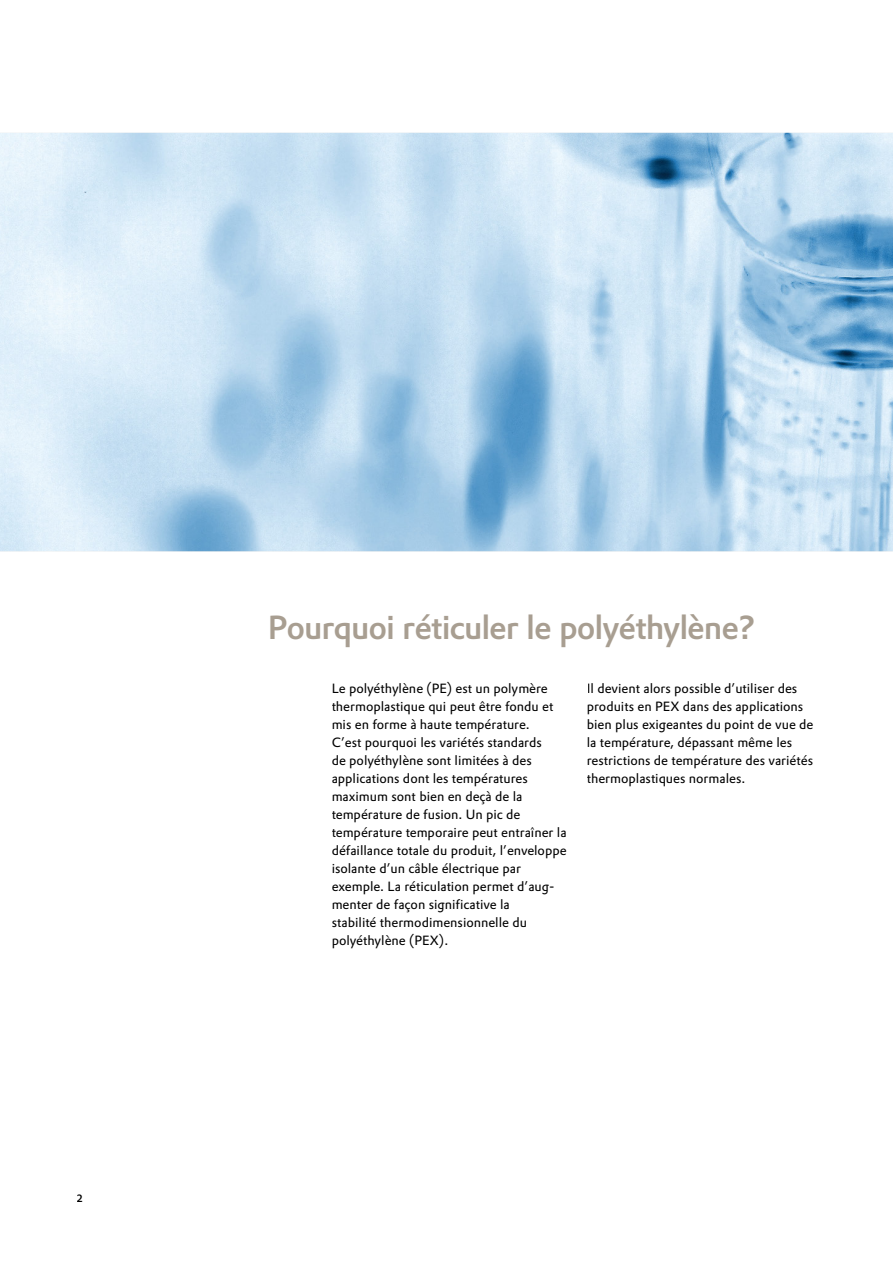
<style>
.page{position:relative;width:893px;height:1263px;background:#fff}
.page>*{position:absolute;margin:0;border:0;box-sizing:border-box;transform-origin:0 0}
.t1{font:500 32.7px "Evonik Prokyon";letter-spacing:-.03em;color:#a89e91}
.t2{font:13.2px/18px "Evonik Prokyon";color:#000}
.t3{font:500 10.5px "Evonik Prokyon";color:#000}
</style>
<div class="page">
<img style="left:0;top:133px;width:893px;height:418px">
<p class="t3" style="left:77px;top:1190px;width:8px">2</p>
<h1 class="t1" style="left:268px;top:602px;width:490px">Pourquoi réticuler le polyéthylène?</h1>
<p class="t2" style="left:332px;top:679px;width:236px">Le polyéthylène (PE) est un polymère thermoplastique qui peut être fondu et mis en forme à haute température.<br>C’est pourquoi les variétés standards<br>de polyéthylène sont limitées à des applications dont les températures maximum sont bien en deçà de la température de fusion. Un pic de température temporaire peut entraîner la défaillance totale du produit, l’enveloppe isolante d’un câble électrique par exemple. La réticulation permet d’aug&shy;menter de façon significative la<br>stabilité thermodimensionnelle du polyéthylène (PEX).</p>
<p class="t2" style="left:587px;top:679px;width:228px">Il devient alors possible d’utiliser des produits en PEX dans des applications bien plus exigeantes du point de vue de la température, dépassant même les restrictions de température des variétés thermoplastiques normales.</p>
</div>
